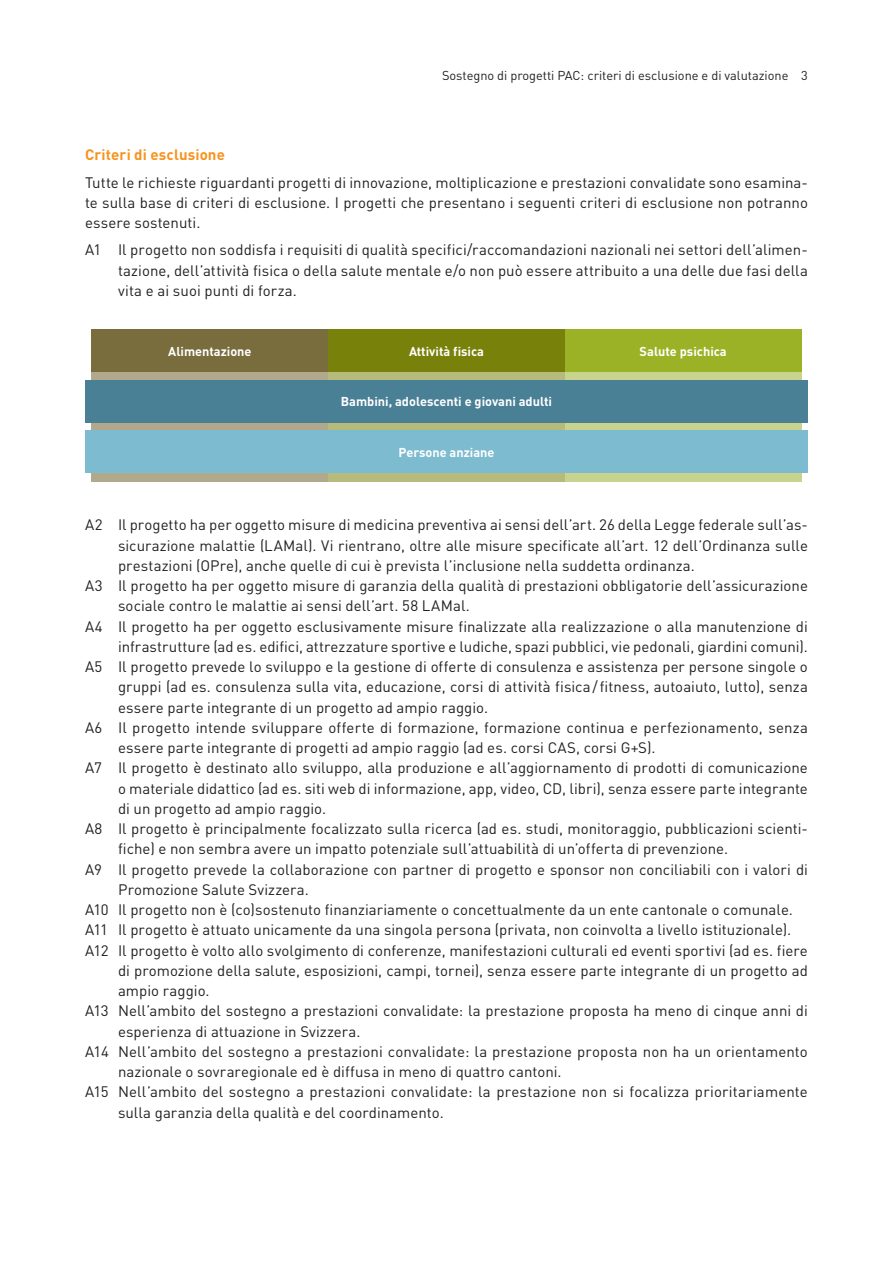
<style>
.page{position:relative;width:893px;height:1263px;background:#fff}
.page>*{position:absolute;margin:0;border:0;box-sizing:border-box;transform-origin:0 0}
.t1{font:15px/20.2px "DIN Pro";letter-spacing:.005em;color:#231f20;text-align:justify}
.t2{font:700 15px "DIN Pro";letter-spacing:.01em;color:#f7931d}
.t3{font:700 12.75px "DIN Pro";color:#fff}
.t4{font:12.75px "DIN Pro";color:#231f20}
</style>
<div class="page">
<div style="left:328px;top:330px;width:237px;height:151px;background:#b6ba7b"></div>
<div style="left:328px;top:330px;width:237px;height:42px;background:#78820b"></div>
<div style="left:565px;top:330px;width:236px;height:151px;background:#c8d38d"></div>
<div style="left:565px;top:330px;width:236px;height:42px;background:#9cb226"></div>
<div style="left:92px;top:330px;width:236px;height:151px;background:#b2a88b"></div>
<div style="left:92px;top:330px;width:236px;height:42px;background:#7a6d3d"></div>
<div style="left:85px;top:380px;width:723px;height:42px;background:#4a8096"></div>
<div style="left:85px;top:431px;width:723px;height:42px;background:#7dbbd0"></div>
<p class="t4" style="left:442px;top:65px;width:367px">Sostegno di progetti PAC: criteri di esclusione e di valutazione 3</p>
<p class="t2" style="left:85px;top:143px;width:141px">Criteri di esclusione</p>
<p class="t1" style="left:85px;top:171px;width:724px">Tutte le richieste riguardanti progetti di innovazione, moltiplicazione e prestazioni convalidate sono esamina&shy;te sulla base di criteri di esclusione. I progetti che presentano i seguenti criteri di esclusione non potranno essere sostenuti.</p>
<p class="t1" style="left:118px;top:239px;width:691px;text-indent:-33px">A1 Il progetto non soddisfa i requisiti di qualità specifici/raccomandazioni nazionali nei settori dell’alimen&shy;tazione, dell’attività fisica o della salute mentale e/o non può essere attribuito a una delle due fasi della vita e ai suoi punti di forza.</p>
<p class="t3" style="left:168px;top:341px;width:85px">Alimentazione</p>
<p class="t3" style="left:409px;top:341px;width:76px">Attività fisica</p>
<p class="t3" style="left:640px;top:341px;width:89px">Salute psichica</p>
<p class="t3" style="left:341px;top:392px;width:213px">Bambini, adolescenti e giovani adulti</p>
<p class="t3" style="left:398px;top:442px;width:97px">Persone anziane</p>
<p class="t1" style="left:85px;top:514px;width:724px">A2 Il progetto ha per oggetto misure di medicina preventiva ai sensi dell’art. 26 della Legge federale sull’as-</p>
<p class="t1" style="left:118px;top:534px;width:691px">sicurazione malattie (LAMal). Vi rientrano, oltre alle misure specificate all’art. 12 dell’Ordinanza sulle</p>
<p class="t1" style="left:118px;top:554px;width:578px">prestazioni (OPre), anche quelle di cui è prevista l’inclusione nella suddetta ordinanza.</p>
<p class="t1" style="left:85px;top:575px;width:724px">A3 Il progetto ha per oggetto misure di garanzia della qualità di prestazioni obbligatorie dell’assicurazione</p>
<p class="t1" style="left:118px;top:595px;width:353px">sociale contro le malattie ai sensi dell’art. 58 LAMal.</p>
<p class="t1" style="left:85px;top:615px;width:724px">A4 Il progetto ha per oggetto esclusivamente misure finalizzate alla realizzazione o alla manutenzione di</p>
<p class="t1" style="left:118px;top:635px;width:691px">infrastrutture (ad es. edifici, attrezzature sportive e ludiche, spazi pubblici, vie pedonali, giardini comuni).</p>
<p class="t1" style="left:85px;top:656px;width:724px">A5 Il progetto prevede lo sviluppo e la gestione di offerte di consulenza e assistenza per persone singole o</p>
<p class="t1" style="left:118px;top:676px;width:691px">gruppi (ad es. consulenza sulla vita, educazione, corsi di attività fisica/fitness, autoaiuto, lutto), senza</p>
<p class="t1" style="left:118px;top:696px;width:372px">essere parte integrante di un progetto ad ampio raggio.</p>
<p class="t1" style="left:85px;top:716px;width:724px">A6 Il progetto intende sviluppare offerte di formazione, formazione continua e perfezionamento, senza</p>
<p class="t1" style="left:118px;top:737px;width:539px">essere parte integrante di progetti ad ampio raggio (ad es. corsi CAS, corsi G+S).</p>
<p class="t1" style="left:85px;top:757px;width:724px">A7 Il progetto è destinato allo sviluppo, alla produzione e all’aggiornamento di prodotti di comunicazione</p>
<p class="t1" style="left:118px;top:777px;width:691px">o materiale didattico (ad es. siti web di informazione, app, video, CD, libri), senza essere parte integrante</p>
<p class="t1" style="left:118px;top:797px;width:210px">di un progetto ad ampio raggio.</p>
<p class="t1" style="left:85px;top:818px;width:724px">A8 Il progetto è principalmente focalizzato sulla ricerca (ad es. studi, monitoraggio, pubblicazioni scienti-</p>
<p class="t1" style="left:118px;top:838px;width:612px">fiche) e non sembra avere un impatto potenziale sull’attuabilità di un’offerta di prevenzione.</p>
<p class="t1" style="left:85px;top:858px;width:724px">A9 Il progetto prevede la collaborazione con partner di progetto e sponsor non conciliabili con i valori di</p>
<p class="t1" style="left:118px;top:878px;width:192px">Promozione Salute Svizzera.</p>
<p class="t1" style="left:85px;top:899px;width:709px">A10 Il progetto non è (co)sostenuto finanziariamente o concettualmente da un ente cantonale o comunale.</p>
<p class="t1" style="left:85px;top:919px;width:708px">A11 Il progetto è attuato unicamente da una singola persona (privata, non coinvolta a livello istituzionale).</p>
<p class="t1" style="left:85px;top:939px;width:724px">A12 Il progetto è volto allo svolgimento di conferenze, manifestazioni culturali ed eventi sportivi (ad es. fiere</p>
<p class="t1" style="left:118px;top:959px;width:691px">di promozione della salute, esposizioni, campi, tornei), senza essere parte integrante di un progetto ad</p>
<p class="t1" style="left:118px;top:980px;width:93px">ampio raggio.</p>
<p class="t1" style="left:85px;top:1000px;width:724px">A13 Nell’ambito del sostegno a prestazioni convalidate: la prestazione proposta ha meno di cinque anni di</p>
<p class="t1" style="left:118px;top:1020px;width:244px">esperienza di attuazione in Svizzera.</p>
<p class="t1" style="left:85px;top:1040px;width:724px">A14 Nell’ambito del sostegno a prestazioni convalidate: la prestazione proposta non ha un orientamento</p>
<p class="t1" style="left:118px;top:1061px;width:445px">nazionale o sovraregionale ed è diffusa in meno di quattro cantoni.</p>
<p class="t1" style="left:85px;top:1081px;width:724px">A15 Nell’ambito del sostegno a prestazioni convalidate: la prestazione non si focalizza prioritariamente</p>
<p class="t1" style="left:118px;top:1101px;width:327px">sulla garanzia della qualità e del coordinamento.</p>
</div>
